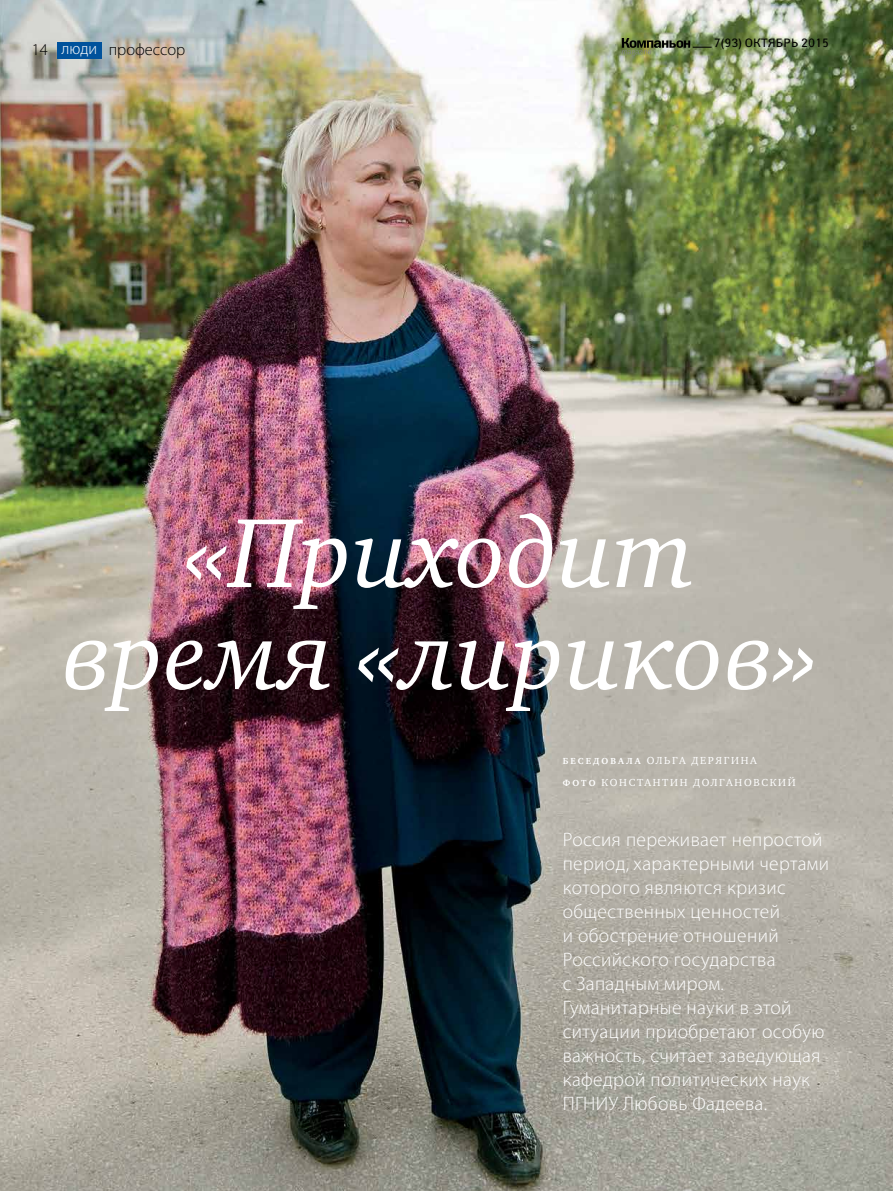
<style>
.page{position:relative;width:893px;height:1191px;background:#fff}
.page>*{position:absolute;margin:0;border:0;box-sizing:border-box;transform-origin:0 0}
.t1{font:italic 100.5px/102px "Charter ITC";color:#fff;text-align:center}
.t2{font:300 19.5px/24px "Myriad Pro";letter-spacing:.02em;color:#fff}
.t3{font:300 16.5px "Myriad Pro";color:#000}
.t4{font:12px "Yanus";letter-spacing:.01em;color:#000}
.t5{font:10.5px/22.2px "Charter ITC";letter-spacing:.16em;color:#fff}
.s1{color:#fff}
.s2{font-weight:700;font-size:9px}
</style>
<div class="page">
<img style="left:0;top:0;width:893px;height:1191px">
<svg style="left:622px;top:38px;width:90px;height:18px;background:#67754c"></svg>
<div style="left:57px;top:42px;width:45px;height:17px;background:#00529c"></div>
<p class="t3" style="left:32px;top:40px;width:18px">14</p>
<p class="t3" style="left:62px;top:40px;width:125px"><span class="s1">люди</span> профессор</p>
<p class="t4" style="left:714px;top:36px;width:117px">7(93) ОКТЯБРЬ 2015</p>
<h1 class="t1" style="left:63px;top:502px;width:756px">«Приходит время «лириков»</h1>
<p class="t5" style="left:563px;top:749px;width:234px"><span class="s2">БЕСЕДОВАЛА</span> ОЛЬГА ДЕРЯГИНА<br><span class="s2">ФОТО</span> КОНСТАНТИН ДОЛГАНОВСКИЙ</p>
<p class="t2" style="left:563px;top:827px;width:268px">Россия переживает непростой период, характерными чертами которого являются кризис общественных ценностей<br>и обострение отношений<br>Российского государства<br>с Западным миром.<br>Гуманитарные науки в этой ситуации приобретают особую важность, считает заведующая кафедрой политических наук<br>ПГНИУ Любовь Фадеева.</p>
</div>
